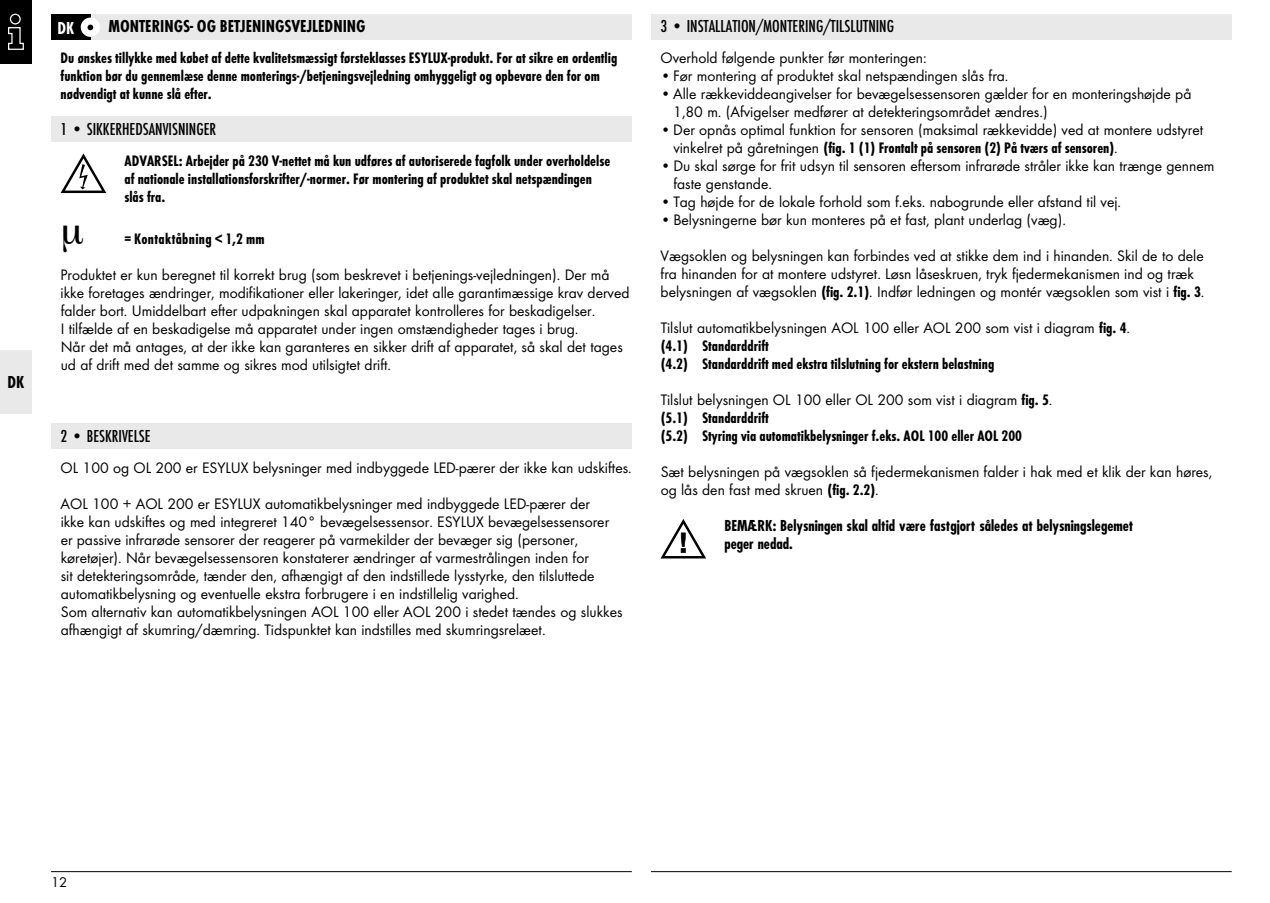
<style>
.page{position:relative;width:1270px;height:903px;background:#fff}
.page>*{position:absolute;margin:0;border:0;box-sizing:border-box;transform-origin:0 0}
.t1{font:500 18px "Futura Con";color:#000}
.t2{font:700 18px "Futura Con";color:#000}
.t3{font:700 18px "Futura Con";color:#fff}
.t4{font:15.75px/18px "Futura Boo";color:#000}
.t5{font:700 15.75px/18px "Futura Con";color:#000}
.t6{font:700 15.75px "Futura Con";letter-spacing:.02em;color:#000}
.t7{font:700 condensed 14.62px/18px "Futura Std";color:#000}
.t8{font:14.62px "Futura Boo";color:#000}
.s1{font-family:"Futura Boo";font-weight:400}
.s2{font-family:"Futura Con";font-weight:700}
</style>
<div class="page">
<div style="left:0;top:0;width:32px;height:64px;background:#000"></div>
<svg style="left:8px;top:13px;width:16px;height:37px"></svg>
<div style="left:0;top:350px;width:32px;height:63px;background:#e9e9e9"></div>
<hr style="left:51px;top:871px;width:580px;height:1px;background:#000">
<hr style="left:651px;top:871px;width:580px;height:1px;background:#000">
<div style="left:651px;top:14px;width:580px;height:26px;background:#e9e9e9"></div>
<svg style="left:661px;top:519px;width:45px;height:39px"></svg>
<div style="left:51px;top:14px;width:580px;height:26px;background:#e9e9e9"></div>
<div style="left:51px;top:14px;width:39px;height:26px;background:#000"></div>
<div style="left:81px;top:18px;width:19px;height:19px;background:#fff;border-radius:50%"></div>
<svg style="left:87px;top:25px;width:6px;height:5px"></svg>
<div style="left:51px;top:116px;width:580px;height:26px;background:#e9e9e9"></div>
<div style="left:51px;top:423px;width:580px;height:25px;background:#e9e9e9"></div>
<svg style="left:61px;top:153px;width:45px;height:40px"></svg>
<p class="t2" style="left:7px;top:372px;width:18px">DK</p>
<p class="t3" style="left:57px;top:17px;width:18px">DK</p>
<p class="t2" style="left:108px;top:16px;width:259px">MONTERINGS- OG BETJENINGSVEJLEDNING</p>
<p class="t5" style="left:61px;top:49px;width:558px">Du ønskes tillykke med købet af dette kvalitetsmæssigt førsteklasses ESYLUX-produkt. For at sikre en ordentlig funktion bør du gennemlæse denne monterings-/betjeningsvejledning omhyggeligt og opbevare den for om nødvendigt at kunne slå efter.</p>
<p class="t1" style="left:61px;top:119px;width:157px">1 • SIKKERHEDSANVISNINGER</p>
<p class="t5" style="left:124px;top:152px;width:487px">ADVARSEL: Arbejder på 230 V-nettet må kun udføres af autoriserede fagfolk under overholdelse af nationale installationsforskrifter/-normer. Før montering af produktet skal netspændingen slås fra.</p>
<p class="t6" style="left:124px;top:230px;width:142px">= Kontaktåbning &lt; 1,2 mm</p>
<p class="t4" style="left:61px;top:266px;width:570px">Produktet er kun beregnet til korrekt brug (som beskrevet i betjenings-vejledningen). Der må ikke foretages ændringer, modifikationer eller lakeringer, idet alle garantimæssige krav derved falder bort. Umiddelbart efter udpakningen skal apparatet kontrolleres for beskadigelser.<br>I tilfælde af en beskadigelse må apparatet under ingen omstændigheder tages i brug.<br>Når det må antages, at der ikke kan garanteres en sikker drift af apparatet, så skal det tages ud af drift med det samme og sikres mod utilsigtet drift.</p>
<p class="t1" style="left:61px;top:426px;width:92px">2 • BESKRIVELSE</p>
<p class="t4" style="left:61px;top:459px;width:572px">OL 100 og OL 200 er ESYLUX belysninger med indbyggede LED-pærer der ikke kan udskiftes.</p>
<p class="t4" style="left:61px;top:495px;width:563px">AOL 100 + AOL 200 er ESYLUX automatikbelysninger med indbyggede LED-pærer der<br>ikke kan udskiftes og med integreret 140° bevægelsessensor. ESYLUX bevægelsessensorer er passive infrarøde sensorer der reagerer på varmekilder der bevæger sig (personer, køretøjer). Når bevægelsessensoren konstaterer ændringer af varmestrålingen inden for<br>sit detekteringsområde, tænder den, afhængigt af den indstillede lysstyrke, den tilsluttede automatikbelysning og eventuelle ekstra forbrugere i en indstillelig varighed.<br>Som alternativ kan automatikbelysningen AOL 100 eller AOL 200 i stedet tændes og slukkes afhængigt af skumring/dæmring. Tidspunktet kan indstilles med skumringsrelæet.</p>
<p class="t1" style="left:660px;top:16px;width:235px">3 • INSTALLATION/MONTERING/TILSLUTNING</p>
<p class="t4" style="left:660px;top:49px;width:267px">Overhold følgende punkter før monteringen:</p>
<p class="t4" style="left:660px;top:67px;width:349px">• Før montering af produktet skal netspændingen slås fra.</p>
<p class="t4" style="left:673px;top:85px;width:519px;text-indent:-13px">• Alle rækkeviddeangivelser for bevægelsessensoren gælder for en monteringshøjde på<br>1,80 m. (Afvigelser medfører at detekteringsområdet ændres.)</p>
<p class="t4" style="left:660px;top:121px;width:544px">• Der opnås optimal funktion for sensoren (maksimal rækkevidde) ved at montere udstyret</p>
<p class="t5" style="left:673px;top:139px;width:446px"><span class="s1">vinkelret på gåretningen</span> (fig. 1 (1) Frontalt på sensoren (2) På tværs af sensoren)<span class="s1">.</span></p>
<p class="t4" style="left:673px;top:157px;width:542px;text-indent:-13px">• Du skal sørge for frit udsyn til sensoren eftersom infrarøde stråler ikke kan trænge gennem faste genstande.</p>
<p class="t4" style="left:660px;top:193px;width:462px">• Tag højde for de lokale forhold som f.eks. nabogrunde eller afstand til vej.</p>
<p class="t4" style="left:660px;top:211px;width:407px">• Belysningerne bør kun monteres på et fast, plant underlag (væg).</p>
<p class="t4" style="left:660px;top:247px;width:545px">Vægsoklen og belysningen kan forbindes ved at stikke dem ind i hinanden. Skil de to dele fra hinanden for at montere udstyret. Løsn låseskruen, tryk fjedermekanismen ind og træk belysningen af vægsoklen <span class="s2">(fig. 2.1)</span>. Indfør ledningen og montér vægsoklen som vist i <span class="s2">fig. 3</span>.</p>
<p class="t4" style="left:660px;top:319px;width:471px">Tilslut automatikbelysningen AOL 100 eller AOL 200 som vist i diagram <span class="s2">fig. 4</span>.</p>
<p class="t5" style="left:660px;top:337px;width:335px">(4.1) Standarddrift<br>(4.2) Standarddrift med ekstra tilslutning for ekstern belastning</p>
<p class="t4" style="left:660px;top:391px;width:393px">Tilslut belysningen OL 100 eller OL 200 som vist i diagram <span class="s2">fig. 5</span>.</p>
<p class="t5" style="left:660px;top:409px;width:363px">(5.1) Standarddrift<br>(5.2) Styring via automatikbelysninger f.eks. AOL 100 eller AOL 200</p>
<p class="t4" style="left:660px;top:463px;width:553px">Sæt belysningen på vægsoklen så fjedermekanismen falder i hak med et klik der kan høres, og lås den fast med skruen <span class="s2">(fig. 2.2)</span>.</p>
<p class="t7" style="left:724px;top:517px;width:410px">BEMÆRK: Belysningen skal altid være fastgjort således at belysningslegemet peger nedad.</p>
<p class="t8" style="left:51px;top:873px;width:18px">12</p>
</div>
